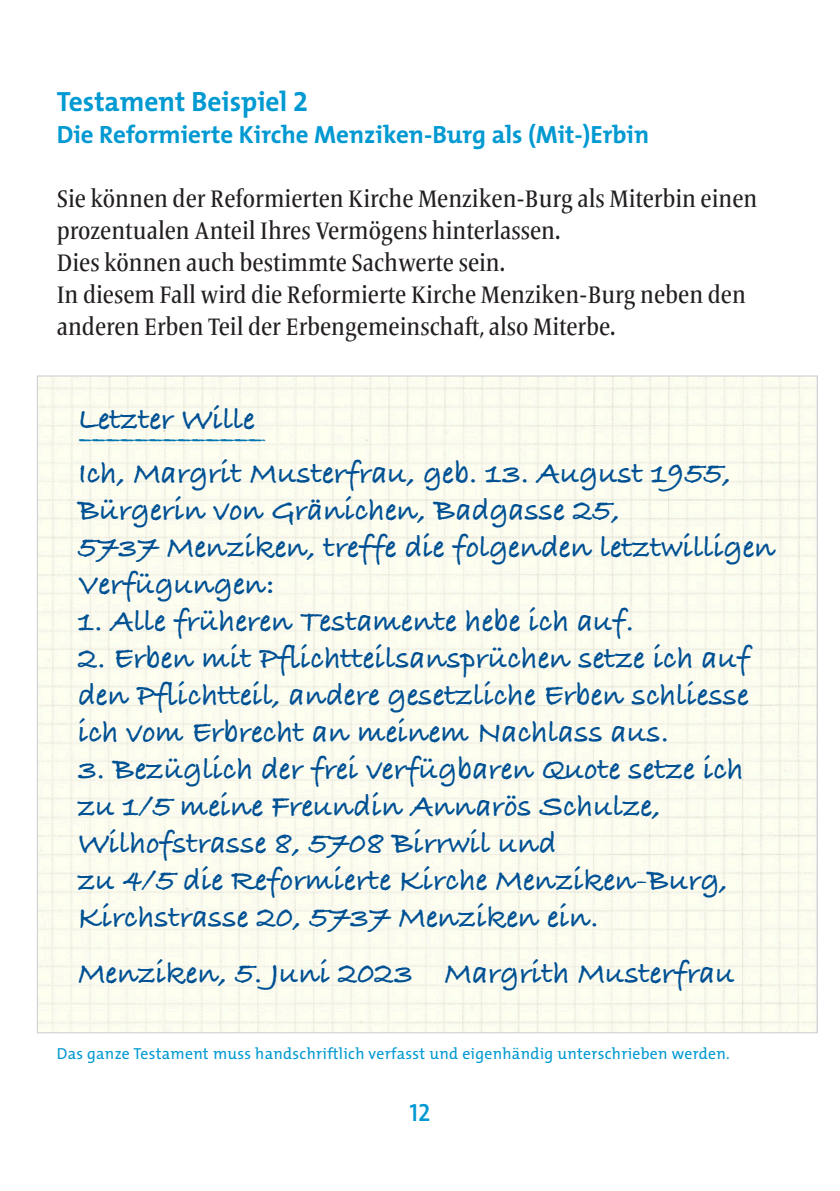
<style>
.page{position:relative;width:840px;height:1191px;background:#fff}
.page>*{position:absolute;margin:0;border:0;box-sizing:border-box;transform-origin:0 0}
.Testamentschrift{font:700 36px "Bradley Hand ITCTT";color:#0074b0}
.Testamentschrift-2{font:700 32px/37px "Bradley Hand ITCTT";color:#005194}
.Titel{font:700 28px "The Mix";color:#0099d1}
.Grundtext{font:500 condensed 25px/32px "Frutiger Serif LT Pro";color:#231f20}
.Grundtext_Untertitel{font:700 25px "The Mix";color:#0099d1}
.t1{font:25px "The Mix Semi Bold Caps";color:#0099d1}
.Legenden{font:16px "The Mix";letter-spacing:.02em;color:#0099d1}
.s1{font-family:"The Mix Bold Expert";font-weight:400}
</style>
<div class="page">
<img style="left:39px;top:377px;width:776px;height:654px">
<p class="Titel" style="left:57px;top:78px;width:253px">Testament Beispiel <span class="s1">2</span></p>
<p class="Grundtext_Untertitel" style="left:57px;top:114px;width:593px">Die Reformierte Kirche Menziken-Burg als (Mit-)Erbin</p>
<p class="Grundtext" style="left:57px;top:183px;width:701px">Sie können der Reformierten Kirche Menziken-Burg als Miterbin einen prozentualen Anteil Ihres Vermögens hinterlassen.</p>
<p class="Grundtext" style="left:57px;top:247px;width:449px">Dies können auch bestimmte Sachwerte sein.</p>
<p class="Grundtext" style="left:57px;top:279px;width:690px">In diesem Fall wird die Reformierte Kirche Menziken-Burg neben den anderen Erben Teil der Erbengemeinschaft, also Miterbe.</p>
<p class="Testamentschrift-2" style="left:78px;top:399px;width:178px">Letzter Wille</p>
<p class="Testamentschrift" style="left:78px;top:410px;width:190px">–––––––––––––</p>
<p class="Testamentschrift-2" style="left:78px;top:453px;width:654px">Ich, Margrit Musterfrau, geb. 13. August 1955,</p>
<p class="Testamentschrift-2" style="left:78px;top:490px;width:543px">Bürgerin von Gränichen, Badgasse 25,</p>
<p class="Testamentschrift-2" style="left:78px;top:527px;width:698px">5737 Menziken, treffe die folgenden letztwilligen<br>Verfügungen:</p>
<p class="Testamentschrift-2" style="left:78px;top:601px;width:557px">1. Alle früheren Testamente hebe ich auf.</p>
<p class="Testamentschrift-2" style="left:78px;top:638px;width:673px">2. Erben mit Pflichtteilsansprüchen setze ich auf den Pflichtteil, andere gesetzliche Erben schliesse</p>
<p class="Testamentschrift-2" style="left:78px;top:712px;width:592px">ich vom Erbrecht an meinem Nachlass aus.</p>
<p class="Testamentschrift-2" style="left:78px;top:749px;width:666px">3. Bezüglich der frei verfügbaren Quote setze ich</p>
<p class="Testamentschrift-2" style="left:78px;top:786px;width:583px">zu 1/5 meine Freundin Annarös Schulze,</p>
<p class="Testamentschrift-2" style="left:78px;top:823px;width:479px">Wilhofstrasse 8, 5708 Birrwil und</p>
<p class="Testamentschrift-2" style="left:78px;top:860px;width:651px">zu 4/5 die Reformierte Kirche Menziken-Burg,<br>Kirchstrasse 20, 5737 Menziken ein.</p>
<p class="Testamentschrift-2" style="left:78px;top:953px;width:658px">Menziken, 5. Juni 2023 Margrith Musterfrau</p>
<p class="Legenden" style="left:57px;top:1040px;width:674px">Das ganze Testament muss handschriftlich verfasst und eigenhändig unterschrieben werden.</p>
<p class="t1" style="left:409px;top:1092px;width:22px">12</p>
</div>
